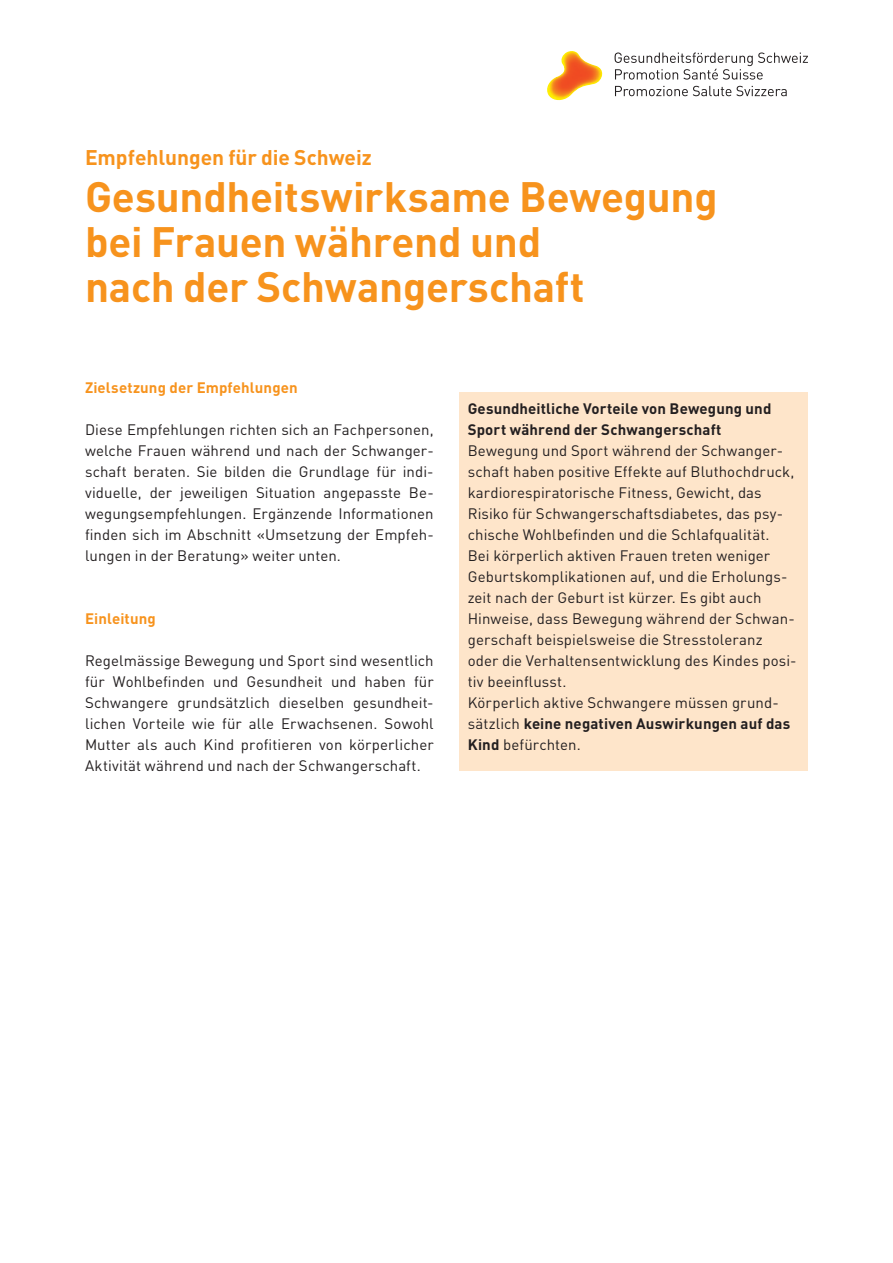
<style>
.page{position:relative;width:893px;height:1263px;background:#fff}
.page>*{position:absolute;margin:0;border:0;box-sizing:border-box;transform-origin:0 0}
.t1{font:700 42px/45px "DINOT";letter-spacing:-.005em;color:#f7931d}
.t2{font:700 21px "DINOT";letter-spacing:-.005em;color:#f7931d}
.t3{font:15px/21px "DINOT";letter-spacing:.005em;color:#231f20;text-align:justify}
.t4{font:700 15px/21px "DINOT";letter-spacing:.01em;color:#231f20}
.t5{font:700 15px "DINOT";letter-spacing:.005em;color:#f7931d}
.s1{font-weight:700}
</style>
<div class="page">
<div style="left:459px;top:393px;width:349px;height:378px;background:#fee5ca"></div>
<img style="left:547px;top:51px;width:56px;height:50px">
<svg style="left:615px;top:52px;width:193px;height:28px"></svg>
<svg style="left:615px;top:86px;width:172px;height:10px"></svg>
<h2 class="t2" style="left:85px;top:143px;width:288px">Empfehlungen für die Schweiz</h2>
<h1 class="t1" style="left:85px;top:173px;width:634px">Gesundheitswirksame Bewegung bei Frauen während und<br>nach der Schwangerschaft</h1>
<p class="t5" style="left:85px;top:377px;width:214px">Zielsetzung der Empfehlungen</p>
<p class="t3" style="left:85px;top:418px;width:350px">Diese Empfehlungen richten sich an Fachpersonen, welche Frauen während und nach der Schwanger&shy;schaft beraten. Sie bilden die Grundlage für indi&shy;viduelle, der jeweiligen Situation angepasste Be&shy;wegungsempfehlungen. Ergänzende Informationen finden sich im Abschnitt «Umsetzung der Empfeh&shy;lungen in der Beratung» weiter unten.</p>
<p class="t5" style="left:85px;top:608px;width:72px">Einleitung</p>
<p class="t3" style="left:85px;top:649px;width:350px">Regelmässige Bewegung und Sport sind wesentlich für Wohlbefinden und Gesundheit und haben für Schwangere grundsätzlich dieselben gesundheit&shy;lichen Vorteile wie für alle Erwachsenen. Sowohl Mutter als auch Kind profitieren von körperlicher Aktivität während und nach der Schwangerschaft.</p>
<p class="t4" style="left:468px;top:397px;width:305px">Gesundheitliche Vorteile von Bewegung und<br>Sport während der Schwangerschaft</p>
<p class="t3" style="left:468px;top:439px;width:330px;text-align:left">Bewegung und Sport während der Schwanger&shy;schaft haben positive Effekte auf Bluthochdruck, kardiorespiratorische Fitness, Gewicht, das Risiko für Schwangerschaftsdiabetes, das psy&shy;chische Wohlbefinden und die Schlafqualität.<br>Bei körperlich aktiven Frauen treten weniger Geburtskomplikationen auf, und die Erholungs&shy;zeit nach der Geburt ist kürzer. Es gibt auch Hinweise, dass Bewegung während der Schwan&shy;gerschaft beispielsweise die Stresstoleranz oder die Verhaltensentwicklung des Kindes posi&shy;tiv beeinflusst.<br>Körperlich aktive Schwangere müssen grund&shy;sätzlich <span class="s1">keine negativen Auswirkungen auf das Kind</span> befürchten.</p>
</div>
